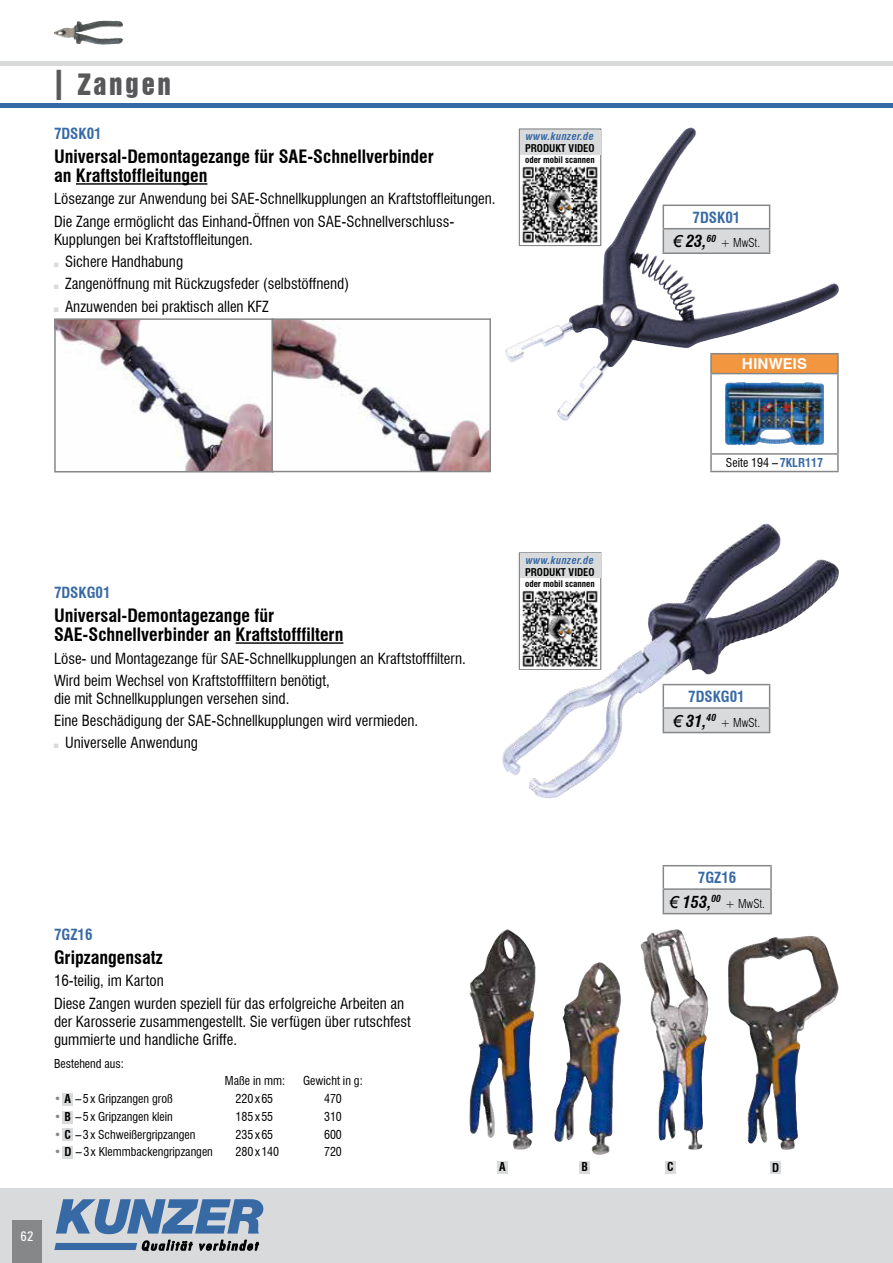
<style>
.page{position:relative;width:893px;height:1263px;background:#fff}
.page>*{position:absolute;margin:0;border:0;box-sizing:border-box;transform-origin:0 0}
.t1{font:27px "Swiss 921 BT Regular A";letter-spacing:.1em;color:#58585a}
.t2{font:700 condensed 18px/19.5px "Swiss 721 BT";color:#000}
.t3{font:italic 700 condensed 16.5px "Swiss 721 BT";color:#000}
.t4{font:condensed 15px/22.2px "Swiss 721 BT";color:#000}
.t5{font:700 condensed 15px "Swiss 721 BT";color:#3769a5}
.t6{font:700 15px "Swiss 721 BT";color:#fff}
.t7{font:condensed 13.5px "Zurich BT";color:#fff}
.t8{font:condensed 12px "Swiss 721 BT";color:#000}
.t9{font:300 condensed 12px "Swiss 721 BT";color:#000}
.t10{font:700 condensed 12px "Swiss 721 BT";color:#000}
.t11{font:italic 700 condensed 10.5px "Swiss 721 BT";letter-spacing:.04em;color:#3769a5}
.t12{font:700 condensed 10.5px "Swiss 721 BT";color:#000}
.t13{font:700 condensed 9px "Swiss 721 BT";color:#000}
.s1{font-family:"Avant Garde IT Cby BT";font-weight:500;font-size:42px}
.s2{font-family:"Arial";font-weight:400;font-stretch:normal}
.s3{font-weight:700;color:#3769a5}
.s4{font-stretch:normal;color:#868789}
.s5{font-weight:700}
</style>
<div class="page">
<hr style="left:0;top:62px;width:893px;height:4px;background:#d9dadb">
<hr style="left:0;top:103px;width:893px;height:4px;background:#3769a5">
<div style="left:0;top:1188px;width:893px;height:75px;background:#d9dadb"></div>
<img style="left:54px;top:21px;width:69px;height:24px">
<svg style="left:56px;top:1199px;width:208px;height:35px"></svg>
<svg style="left:54px;top:1240px;width:205px;height:11px"></svg>
<div style="left:12px;top:1220px;width:30px;height:43px;background:#868789"></div>
<div style="left:62px;top:1093px;width:11px;height:13px;background:#d9dadb"></div>
<div style="left:62px;top:1111px;width:11px;height:12px;background:#d9dadb"></div>
<div style="left:62px;top:1128px;width:11px;height:13px;background:#d9dadb"></div>
<div style="left:62px;top:1146px;width:11px;height:13px;background:#d9dadb"></div>
<div style="left:497px;top:1161px;width:11px;height:12px;background:#d9dadb"></div>
<div style="left:579px;top:1161px;width:11px;height:12px;background:#d9dadb"></div>
<div style="left:665px;top:1161px;width:11px;height:12px;background:#d9dadb"></div>
<div style="left:770px;top:1161px;width:11px;height:13px;background:#d9dadb"></div>
<img style="left:728px;top:936px;width:111px;height:214px">
<img style="left:640px;top:929px;width:69px;height:221px">
<img style="left:469px;top:929px;width:67px;height:221px">
<img style="left:554px;top:962px;width:67px;height:193px">
<div style="left:663px;top:889px;width:108px;height:25px;background:#d9dadb"></div>
<hr style="left:663px;top:865px;width:109px;height:1px;background:#868789">
<hr style="left:770px;top:866px;width:2px;height:22px;background:#868789">
<hr style="left:663px;top:888px;width:109px;height:2px;background:#868789">
<svg style="left:663px;top:866px;width:1px;height:47px"></svg>
<hr style="left:770px;top:890px;width:2px;height:23px;background:#868789">
<hr style="left:663px;top:913px;width:109px;height:1px;background:#868789">
<img style="left:505px;top:130px;width:180px;height:291px">
<img style="left:539px;top:524px;width:227px;height:199px">
<img style="left:56px;top:320px;width:433px;height:150px">
<div style="left:54px;top:318px;width:220px;height:154px;border:1px solid #868789"></div>
<div style="left:271px;top:318px;width:220px;height:154px;border:1px solid #868789"></div>
<hr style="left:710px;top:353px;width:129px;height:1px;background:#868789">
<svg style="left:710px;top:354px;width:129px;height:117px"></svg>
<hr style="left:710px;top:471px;width:129px;height:1px;background:#868789">
<img style="left:725px;top:382px;width:99px;height:63px">
<hr style="left:76px;top:183px;width:131px;height:2px;background:#000">
<hr style="left:236px;top:642px;width:107px;height:2px;background:#000">
<div style="left:663px;top:205px;width:107px;height:24px;background:#fff"></div>
<div style="left:663px;top:229px;width:107px;height:24px;background:#d9dadb"></div>
<hr style="left:663px;top:205px;width:107px;height:1px;background:#868789">
<hr style="left:663px;top:228px;width:107px;height:1px;background:#868789">
<svg style="left:663px;top:206px;width:1px;height:46px"></svg>
<svg style="left:769px;top:206px;width:1px;height:46px"></svg>
<hr style="left:663px;top:252px;width:107px;height:2px;background:#868789">
<div style="left:663px;top:685px;width:107px;height:23px;background:#fff"></div>
<div style="left:663px;top:708px;width:107px;height:24px;background:#d9dadb"></div>
<hr style="left:663px;top:684px;width:107px;height:1px;background:#868789">
<hr style="left:663px;top:707px;width:107px;height:2px;background:#868789">
<svg style="left:663px;top:685px;width:1px;height:47px"></svg>
<svg style="left:769px;top:685px;width:1px;height:47px"></svg>
<hr style="left:663px;top:732px;width:107px;height:1px;background:#868789">
<div style="left:519px;top:128px;width:82px;height:118px;background:#fff;border:1px solid #868789"></div>
<div style="left:520px;top:130px;width:80px;height:25px;background:#d9dadb"></div>
<div style="left:519px;top:552px;width:82px;height:118px;background:#fff;border:1px solid #868789"></div>
<div style="left:520px;top:553px;width:80px;height:25px;background:#d9dadb"></div>
<img style="left:520px;top:165px;width:80px;height:79px">
<img style="left:520px;top:588px;width:80px;height:80px">
<h1 class="t1" style="left:54px;top:73px;width:119px"><span class="s1">I</span> Zangen</h1>
<p class="t5" style="left:54px;top:127px;width:49px">7DSK01</p>
<p class="t2" style="left:54px;top:148px;width:381px">Universal-Demontagezange für SAE-Schnellverbinder an Kraftstoffleitungen</p>
<p class="t4" style="left:54px;top:189px;width:443px">Lösezange zur Anwendung bei SAE-Schnellkupplungen an Kraftstoffleitungen.<br>Die Zange ermöglicht das Einhand-Öffnen von SAE-Schnellverschluss-</p>
<p class="t4" style="left:65px;top:229px;width:286px;text-indent:-11px">Kupplungen bei Kraftstoffleitungen.<br>Sichere Handhabung<br>Zangenöffnung mit Rückzugsfeder (selbstöffnend)<br>Anzuwenden bei praktisch allen KFZ</p>
<p class="t11" style="left:526px;top:132px;width:70px">www.kunzer.de</p>
<p class="t12" style="left:525px;top:144px;width:71px">PRODUKT VIDEO</p>
<p class="t13" style="left:525px;top:156px;width:71px">oder mobil scannen</p>
<p class="t5" style="left:54px;top:586px;width:58px">7DSKG01</p>
<p class="t2" style="left:54px;top:607px;width:291px">Universal-Demontagezange für<br>SAE-Schnellverbinder an Kraftstofffiltern</p>
<p class="t4" style="left:54px;top:648px;width:413px">Löse- und Montagezange für SAE-Schnellkupplungen an Kraftstofffiltern.<br>Wird beim Wechsel von Kraftstofffiltern benötigt,</p>
<p class="t4" style="left:54px;top:689px;width:237px">die mit Schnellkupplungen versehen sind.</p>
<p class="t4" style="left:54px;top:711px;width:366px">Eine Beschädigung der SAE-Schnellkupplungen wird vermieden.</p>
<p class="t4" style="left:65px;top:733px;width:134px">Universelle Anwendung</p>
<p class="t11" style="left:526px;top:556px;width:70px">www.kunzer.de</p>
<p class="t12" style="left:525px;top:567px;width:71px">PRODUKT VIDEO</p>
<p class="t13" style="left:525px;top:580px;width:71px">oder mobil scannen</p>
<p class="t5" style="left:693px;top:211px;width:49px">7DSK01</p>
<p class="t3" style="left:673px;top:235px;width:45px"><span class="s2">€</span> 23,<sup>60</sup></p>
<p class="t9" style="left:720px;top:238px;width:41px">+ MwSt.</p>
<p class="t6" style="left:742px;top:358px;width:67px">HINWEIS</p>
<p class="t8" style="left:726px;top:458px;width:99px">Seite 194 – <span class="s3">7KLR117</span></p>
<p class="t5" style="left:688px;top:690px;width:58px">7DSKG01</p>
<p class="t3" style="left:673px;top:714px;width:45px"><span class="s2">€</span> 31,<sup>40</sup></p>
<p class="t9" style="left:720px;top:717px;width:41px">+ MwSt.</p>
<p class="t5" style="left:54px;top:929px;width:40px">7GZ16</p>
<p class="t2" style="left:54px;top:949px;width:110px">Gripzangensatz</p>
<p class="t4" style="left:54px;top:971px;width:352px">16-teilig, im Karton<br>Diese Zangen wurden speziell für das erfolgreiche Arbeiten an</p>
<p class="t4" style="left:54px;top:1013px;width:358px;line-height:18px">der Karosserie zusammengestellt. Sie verfügen über rutschfest gummierte und handliche Griffe.</p>
<p class="t8" style="left:54px;top:1058px;width:71px">Bestehend aus:</p>
<p class="t8" style="left:225px;top:1076px;width:62px">Maße in mm:</p>
<p class="t8" style="left:303px;top:1076px;width:61px">Gewicht in g:</p>
<p class="t8" style="left:54px;top:1094px;width:120px"><span class="s4">•</span> <span class="s5">A</span> – 5 x Gripzangen groß</p>
<p class="t8" style="left:236px;top:1094px;width:39px">220 x 65</p>
<p class="t8" style="left:324px;top:1094px;width:19px">470</p>
<p class="t8" style="left:54px;top:1111px;width:120px"><span class="s4">•</span> <span class="s5">B</span> – 5 x Gripzangen klein</p>
<p class="t8" style="left:236px;top:1111px;width:39px">185 x 55</p>
<p class="t8" style="left:324px;top:1111px;width:19px">310</p>
<p class="t8" style="left:54px;top:1129px;width:143px"><span class="s4">•</span> <span class="s5">C</span> – 3 x Schweißergripzangen</p>
<p class="t8" style="left:236px;top:1129px;width:39px">235 x 65</p>
<p class="t8" style="left:324px;top:1129px;width:19px">600</p>
<p class="t8" style="left:54px;top:1147px;width:160px"><span class="s4">•</span> <span class="s5">D</span> – 3 x Klemmbackengripzangen</p>
<p class="t8" style="left:236px;top:1147px;width:45px">280 x 140</p>
<p class="t8" style="left:324px;top:1147px;width:19px">720</p>
<p class="t7" style="left:21px;top:1229px;width:14px">62</p>
<p class="t5" style="left:698px;top:871px;width:40px">7GZ16</p>
<p class="t3" style="left:669px;top:895px;width:53px"><span class="s2">€</span> 153,<sup>00</sup></p>
<p class="t9" style="left:725px;top:898px;width:41px">+ MwSt.</p>
<p class="t10" style="left:499px;top:1162px;width:8px">A</p>
<p class="t10" style="left:581px;top:1162px;width:8px">B</p>
<p class="t10" style="left:667px;top:1162px;width:8px">C</p>
<p class="t10" style="left:772px;top:1162px;width:9px">D</p>
</div>
